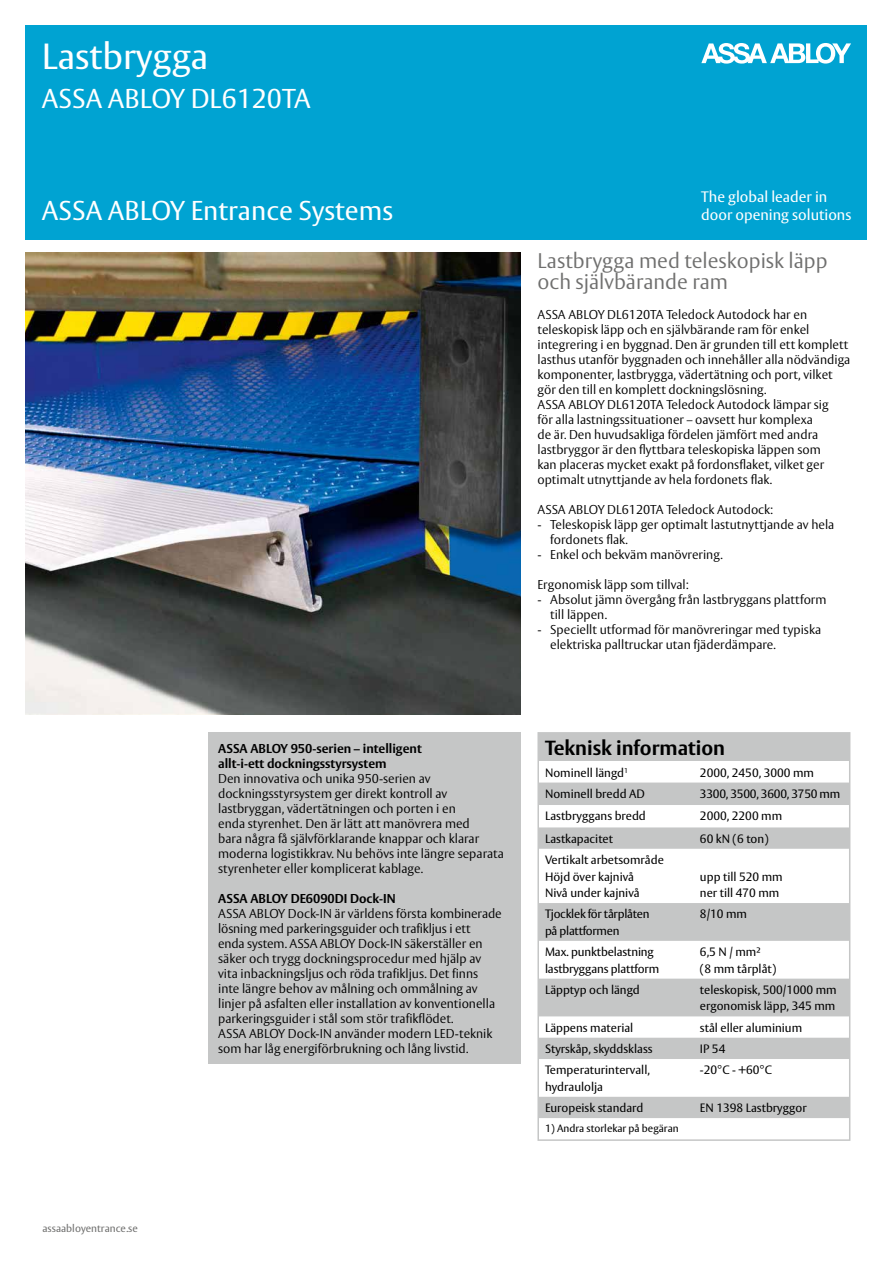
<style>
.page{position:relative;width:893px;height:1263px;background:#fff}
.page>*{position:absolute;margin:0;border:0;box-sizing:border-box;transform-origin:0 0}
.t1{font:36px "ASSA Vesta";color:#fff}
.t2{font:27px "ASSA Vesta";color:#fff}
.t3{font:300 21px/21px "ASSA Vesta";color:#6f6f6e}
.t4{font:700 20.25px "ASSA Vesta";color:#000}
.t5{font:15px/18px "ASSA Vesta";color:#fff}
.t6{font:300 12.75px/15px "ASSA Vesta";color:#000}
.t7{font:700 12.75px/15px "ASSA Vesta";color:#000}
.t8{font:12px/16.5px "ASSA Vesta";color:#000}
.t9{font:12px/16.5px "ASSA Vesta";letter-spacing:-.02em;color:#000}
.t10{font:10.5px "ASSA Vesta";color:#000}
.t11{font:10.5px "ASSA Vesta";color:#6f6f6e}
</style>
<div class="page">
<div style="left:25px;top:25px;width:842px;height:215px;background:#00a3d2"></div>
<svg style="left:701px;top:43px;width:150px;height:21px"></svg>
<img style="left:25px;top:252px;width:495px;height:462px">
<div style="left:207px;top:732px;width:313px;height:331px;background:#c5c6c6"></div>
<div style="left:539px;top:734px;width:310px;height:27px;background:#c5c6c6"></div>
<svg style="left:540px;top:782px;width:307px;height:336px"></svg>
<div style="left:537px;top:732px;width:313px;height:409px;border:2px solid #c5c6c6"></div>
<h1 class="t1" style="left:42px;top:35px;width:168px">Lastbrygga</h1>
<h2 class="t2" style="left:42px;top:82px;width:270px">ASSA ABLOY DL6120TA</h2>
<h2 class="t2" style="left:42px;top:194px;width:353px">ASSA ABLOY Entrance Systems</h2>
<p class="t5" style="left:701px;top:189px;width:152px">The global leader in door opening solutions</p>
<p class="t11" style="left:43px;top:1222px;width:97px">assaabloyentrance.se</p>
<h3 class="t3" style="left:537px;top:251px;width:292px">Lastbrygga med teleskopisk läpp och självbärande ram</h3>
<p class="t6" style="left:537px;top:308px;width:314px">ASSA ABLOY DL6120TA Teledock Autodock har en teleskopisk läpp och en självbärande ram för enkel integrering i en byggnad. Den är grunden till ett komplett lasthus utanför byggnaden och innehåller alla nödvändiga komponenter, lastbrygga, vädertätning och port, vilket gör den till en komplett dockningslösning.<br>ASSA ABLOY DL6120TA Teledock Autodock lämpar sig<br>för alla lastningssituationer – oavsett hur komplexa<br>de är. Den huvudsakliga fördelen jämfört med andra lastbryggor är den flyttbara teleskopiska läppen som<br>kan placeras mycket exakt på fordonsflaket, vilket ger optimalt utnyttjande av hela fordonets flak.</p>
<p class="t6" style="left:537px;top:503px;width:237px">ASSA ABLOY DL6120TA Teledock Autodock:</p>
<p class="t6" style="left:550px;top:518px;width:286px;text-indent:-13px">- Teleskopisk läpp ger optimalt lastutnyttjande av hela fordonets flak.</p>
<p class="t6" style="left:537px;top:548px;width:187px">- Enkel och bekväm manövrering.</p>
<p class="t6" style="left:537px;top:578px;width:153px">Ergonomisk läpp som tillval:</p>
<p class="t6" style="left:550px;top:593px;width:278px;text-indent:-13px">- Absolut jämn övergång från lastbryggans plattform till läppen.</p>
<p class="t6" style="left:550px;top:623px;width:272px;text-indent:-13px">- Speciellt utformad för manövreringar med typiska elektriska palltruckar utan fjäderdämpare.</p>
<p class="t7" style="left:218px;top:741px;width:205px">ASSA ABLOY 950-serien – intelligent allt-i-ett dockningsstyrsystem</p>
<p class="t6" style="left:218px;top:771px;width:287px">Den innovativa och unika 950-serien av dockningsstyrsystem ger direkt kontroll av lastbryggan, vädertätningen och porten i en<br>enda styrenhet. Den är lätt att manövrera med<br>bara några få självförklarande knappar och klarar moderna logistikkrav. Nu behövs inte längre separata styrenheter eller komplicerat kablage.</p>
<p class="t7" style="left:218px;top:891px;width:179px">ASSA ABLOY DE6090DI Dock-IN</p>
<p class="t6" style="left:218px;top:906px;width:285px">ASSA ABLOY Dock-IN är världens första kombinerade lösning med parkeringsguider och trafikljus i ett<br>enda system. ASSA ABLOY Dock-IN säkerställer en säker och trygg dockningsprocedur med hjälp av vita inbackningsljus och röda trafikljus. Det finns inte längre behov av målning och ommålning av linjer på asfalten eller installation av konventionella parkeringsguider i stål som stör trafikflödet.<br>ASSA ABLOY Dock-IN använder modern LED-teknik som har låg energiförbrukning och lång livstid.</p>
<h3 class="t4" style="left:545px;top:736px;width:182px">Teknisk information</h3>
<p class="t8" style="left:545px;top:765px;width:85px">Nominell längd<sup>1</sup></p>
<p class="t8" style="left:700px;top:765px;width:116px">2000, 2450, 3000 mm</p>
<p class="t8" style="left:545px;top:786px;width:101px">Nominell bredd AD</p>
<p class="t9" style="left:700px;top:786px;width:142px">3300, 3500, 3600, 3750 mm</p>
<p class="t8" style="left:545px;top:808px;width:102px">Lastbryggans bredd</p>
<p class="t8" style="left:700px;top:808px;width:84px">2000, 2200 mm</p>
<p class="t8" style="left:545px;top:831px;width:70px">Lastkapacitet</p>
<p class="t8" style="left:700px;top:831px;width:70px">60 kN (6 ton)</p>
<p class="t8" style="left:545px;top:852px;width:120px">Vertikalt arbetsområde<br>Höjd över kajnivå<br>Nivå under kajnivå</p>
<p class="t8" style="left:700px;top:869px;width:84px">upp till 520 mm ner till 470 mm</p>
<p class="t9" style="left:545px;top:906px;width:106px">Tjocklek för tårplåten på plattformen</p>
<p class="t8" style="left:700px;top:906px;width:49px">8/10 mm</p>
<p class="t8" style="left:545px;top:944px;width:116px">Max. punktbelastning lastbryggans plattform</p>
<p class="t8" style="left:700px;top:944px;width:78px">6,5 N / mm²<br>(8 mm tårplåt)</p>
<p class="t8" style="left:545px;top:982px;width:96px">Läpptyp och längd</p>
<p class="t8" style="left:700px;top:982px;width:138px">teleskopisk, 500/1000 mm ergonomisk läpp, 345 mm</p>
<p class="t8" style="left:545px;top:1020px;width:90px">Läppens material</p>
<p class="t8" style="left:700px;top:1020px;width:104px">stål eller aluminium</p>
<p class="t8" style="left:545px;top:1041px;width:109px">Styrskåp, skyddsklass</p>
<p class="t8" style="left:700px;top:1041px;width:27px">IP 54</p>
<p class="t8" style="left:545px;top:1062px;width:106px">Temperaturintervall, hydraulolja</p>
<p class="t8" style="left:700px;top:1062px;width:73px">-20°C - +60°C</p>
<p class="t8" style="left:545px;top:1100px;width:100px">Europeisk standard</p>
<p class="t8" style="left:700px;top:1100px;width:108px">EN 1398 Lastbryggor</p>
<p class="t10" style="left:545px;top:1122px;width:135px">1) Andra storlekar på begäran</p>
</div>
